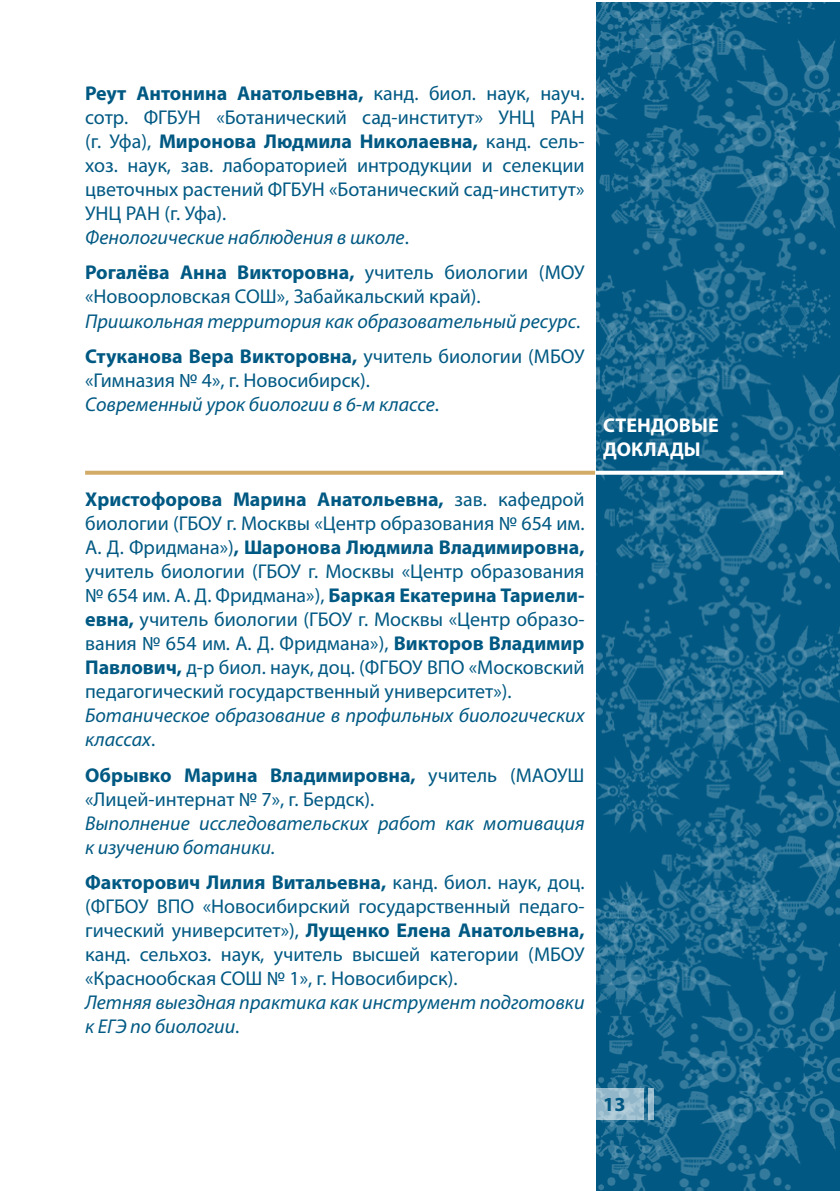
<style>
.page{position:relative;width:840px;height:1191px;background:#fff}
.page>*{position:absolute;margin:0;border:0;box-sizing:border-box;transform-origin:0 0}
.t1{font:20px/24px "Myriad Pro";color:#005983}
.t2{font:italic 20px/24px "Myriad Pro";color:#005983}
.t3{font:700 20px/24px "Myriad Pro";color:#fff}
.t4{font:700 20px "Myriad Pro";color:#005883}
.s1{font-weight:700}
.s2{font-style:italic}
.s3{font-style:normal}
</style>
<div class="page">
<img style="left:596px;top:2px;width:243px;height:1189px">
<svg style="left:596px;top:1089px;width:47px;height:31px"></svg>
<svg style="left:648px;top:1089px;width:6px;height:31px"></svg>
<svg style="left:594px;top:471px;width:188px;height:4px"></svg>
<svg style="left:85px;top:471px;width:509px;height:4px;background:#d5b071"></svg>
<p class="t1" style="left:85px;top:81px;width:500px"><span class="s1">Реут Антонина Анатольевна,</span> канд. биол. наук, науч. сотр. ФГБУН «Ботанический сад-институт» УНЦ РАН (г. Уфа), <span class="s1">Миронова Людмила Николаевна,</span> канд. сель&shy;хоз. наук, зав. лабораторией интродукции и селекции цветочных растений ФГБУН «Ботанический сад-институт» УНЦ РАН (г. Уфа).<br><span class="s2">Фенологические наблюдения в школе</span>.</p>
<p class="t1" style="left:85px;top:260px;width:500px"><span class="s1">Рогалёва Анна Викторовна,</span> учитель биологии (МОУ «Новоорловская СОШ», Забайкальский край).<br><span class="s2">Пришкольная территория как образовательный ресурс</span>.</p>
<p class="t1" style="left:85px;top:344px;width:500px"><span class="s1">Стуканова Вера Викторовна,</span> учитель биологии (МБОУ «Гимназия № 4», г. Новосибирск).<br><span class="s2">Современный урок биологии в 6-м классе</span>.</p>
<p class="t1" style="left:85px;top:487px;width:500px;text-align:justify"><span class="s1">Христофорова Марина Анатольевна,</span> зав. кафедрой биологии (ГБОУ г. Москвы «Центр образования № 654 им.<br>А. Д. Фридмана»)<span class="s1">, Шаронова Людмила Владимировна, </span>учитель биологии (ГБОУ г. Москвы «Центр образования № 654 им. А. Д. Фридмана»), <span class="s1">Баркая Екатерина Тариели&shy;евна,</span> учитель биологии (ГБОУ г. Москвы «Центр образо&shy;вания № 654 им. А. Д. Фридмана»), <span class="s1">Викторов Владимир Павлович,</span> д-р биол. наук, доц. (ФГБОУ ВПО «Московский педагогический государственный университет»).</p>
<p class="t2" style="left:85px;top:703px;width:500px">Ботаническое образование в профильных биологических классах<span class="s3">.</span></p>
<p class="t1" style="left:85px;top:762px;width:500px"><span class="s1">Обрывко Марина Владимировна,</span> учитель (МАОУШ «Лицей-интернат № 7», г. Бердск).</p>
<p class="t2" style="left:85px;top:810px;width:500px">Выполнение исследовательских работ как мотивация к изучению ботаники.</p>
<p class="t1" style="left:85px;top:870px;width:500px;text-align:justify"><span class="s1">Факторович Лилия Витальевна,</span> канд. биол. наук, доц. (ФГБОУ ВПО «Новосибирский государственный педаго&shy;гический университет»), <span class="s1">Лущенко Елена Анатольевна, </span>канд. сельхоз. наук, учитель высшей категории (МБОУ «Краснообская СОШ № 1», г. Новосибирск).</p>
<p class="t2" style="left:85px;top:990px;width:500px">Летняя выездная практика как инструмент подготовки к ЕГЭ по биологии<span class="s3">.</span></p>
<p class="t3" style="left:603px;top:412px;width:117px">СТЕНДОВЫЕ<br>ДОКЛАДЫ</p>
<p class="t4" style="left:603px;top:1090px;width:24px">13</p>
</div>
